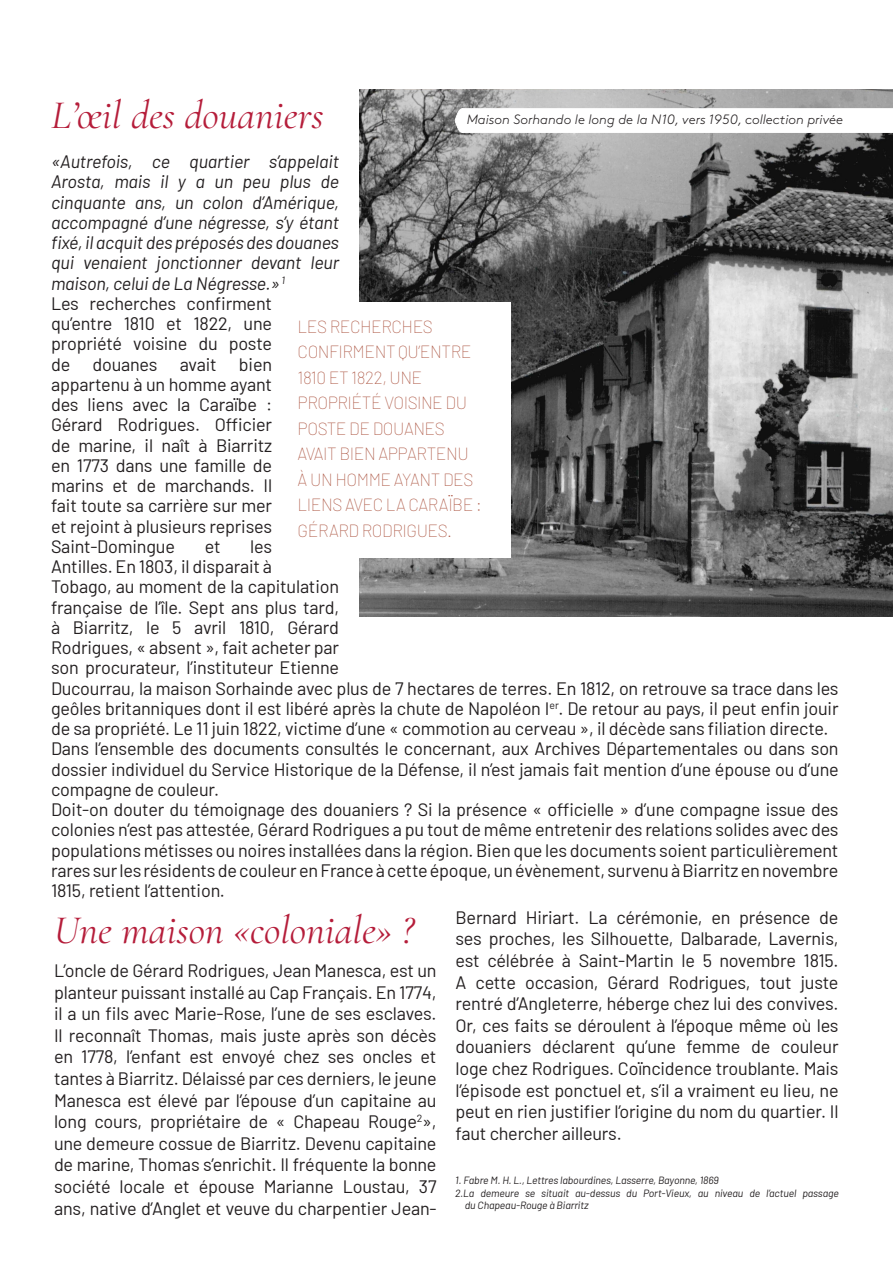
<style>
.page{position:relative;width:893px;height:1263px;background:#fff}
.page>*{position:absolute;margin:0;border:0;box-sizing:border-box;transform-origin:0 0}
.t1{font:italic 40.5px "Cormorant Garamond";color:#b51d3a}
.t2{font:18px/20.2px "Barlow";letter-spacing:-.01em;color:#231f20;text-align:justify}
.t3{font:100 18px/25.5px "Barlow";letter-spacing:-.025em;color:#ac5542;scale:.96 1}
.t4{font:italic 300 13.5px "Brown Pro";color:#231f20}
.t5{font:italic 10.5px "Barlow";letter-spacing:-.01em;color:#231f20}
.s1{font-style:italic}
</style>
<div class="page">
<img style="left:359px;top:89px;width:534px;height:528px">
<svg style="left:455px;top:108px;width:438px;height:25px"></svg>
<div style="left:285px;top:302px;width:225px;height:255px;background:#fff"></div>
<h1 class="t1" style="left:51px;top:83px;width:274px">L’œil des douaniers</h1>
<p class="t2" style="left:51px;top:150px;width:290px;text-align:left"><span class="s1">«Autrefois, ce quartier s’appelait<br>Arosta, mais il y a un peu plus de cinquante ans, un colon d’Amérique, accompagné d’une négresse, s’y étant fixé, il acquit des préposés des douanes qui venaient jonctionner devant leur maison, celui de La Négresse.»</span> <sup>1<br></sup>Les recherches confirment<br>qu’entre 1810 et 1822, une propriété voisine du poste<br>de douanes avait bien appartenu à un homme ayant<br>des liens avec la Caraïbe :<br>Gérard Rodrigues. Officier<br>de marine, il naît à Biarritz<br>en 1773 dans une famille de<br>marins et de marchands. Il<br>fait toute sa carrière sur mer<br>et rejoint à plusieurs reprises<br>Saint-Domingue</p>
<p class="t4" style="left:467px;top:110px;width:378px">Maison Sorhando le long de la N10, vers 1950, collection privée</p>
<p class="t3" style="left:298px;top:312px;width:193px">LES RECHERCHES<br>CONFIRMENT QU’ENTRE<br>1810 ET 1822, UNE<br>PROPRIÉTÉ VOISINE DU<br>POSTE DE DOUANES<br>AVAIT BIEN APPARTENU<br>À UN HOMME AYANT DES<br>LIENS AVEC LA CARAÏBE :<br>GÉRARD RODRIGUES.</p>
<p class="t2" style="left:51px;top:535px;width:789px;text-align:left;text-indent:199px">les<br>Antilles. En 1803, il disparait à<br>Tobago, au moment de la capitulation<br>française de l’île. Sept ans plus tard,<br>à Biarritz, le 5 avril 1810, Gérard<br>Rodrigues, « absent », fait acheter par<br>son procurateur, l’instituteur Etienne<br>Ducourrau, la maison Sorhainde avec plus de 7 hectares de terres. En 1812, on retrouve sa trace dans les geôles britanniques dont il est libéré après la chute de Napoléon I<sup>er</sup>. De retour au pays, il peut enfin jouir de sa propriété. Le 11 juin 1822, victime d’une « commotion au cerveau », il décède sans filiation directe.<br>Dans l’ensemble des documents consultés le concernant, aux Archives Départementales ou dans son dossier individuel du Service Historique de la Défense, il n’est jamais fait mention d’une épouse ou d’une compagne de couleur.<br>Doit-on douter du témoignage des douaniers ? Si la présence « officielle » d’une compagne issue des colonies n’est pas attestée, Gérard Rodrigues a pu tout de même entretenir des relations solides avec des populations métisses ou noires installées dans la région. Bien que les documents soient particulièrement rares sur les résidents de couleur en France à cette époque, un évènement, survenu à Biarritz en novembre 1815, retient l’attention.</p>
<p class="t2" style="left:205px;top:535px;width:17px">et</p>
<h1 class="t1" style="left:54px;top:899px;width:361px">Une maison «coloniale» ?</h1>
<p class="t2" style="left:54px;top:958px;width:384px;line-height:21.6px">L’oncle de Gérard Rodrigues, Jean Manesca, est un planteur puissant installé au Cap Français. En 1774, il a un fils avec Marie-Rose, l’une de ses esclaves.<br>Il reconnaît Thomas, mais juste après son décès en 1778, l’enfant est envoyé chez ses oncles et tantes à Biarritz. Délaissé par ces derniers, le jeune Manesca est élevé par l’épouse d’un capitaine au long cours, propriétaire de « Chapeau Rouge<sup>2</sup>», une demeure cossue de Biarritz. Devenu capitaine de marine, Thomas s’enrichit. Il fréquente la bonne société locale et épouse Marianne Loustau, 37 ans, native d’Anglet et veuve du charpentier Jean-</p>
<p class="t2" style="left:455px;top:905px;width:385px;line-height:21.6px">Bernard Hiriart. La cérémonie, en présence de ses proches, les Silhouette, Dalbarade, Lavernis, est célébrée à Saint-Martin le 5 novembre 1815.<br>A cette occasion, Gérard Rodrigues, tout juste rentré d’Angleterre, héberge chez lui des convives.<br>Or, ces faits se déroulent à l’époque même où les douaniers déclarent qu’une femme de couleur loge chez Rodrigues. Coïncidence troublante. Mais l’épisode est ponctuel et, s’il a vraiment eu lieu, ne peut en rien justifier l’origine du nom du quartier. Il faut chercher ailleurs.</p>
<p class="t5" style="left:455px;top:1173px;width:265px">1. Fabre M. H. L., Lettres labourdines, Lasserre, Bayonne, 1869</p>
<p class="t5" style="left:455px;top:1185px;width:385px">2.La demeure se situait au-dessus du Port-Vieux, au niveau de l’actuel passage</p>
<p class="t5" style="left:465px;top:1198px;width:125px">du Chapeau-Rouge à Biarritz</p>
</div>
